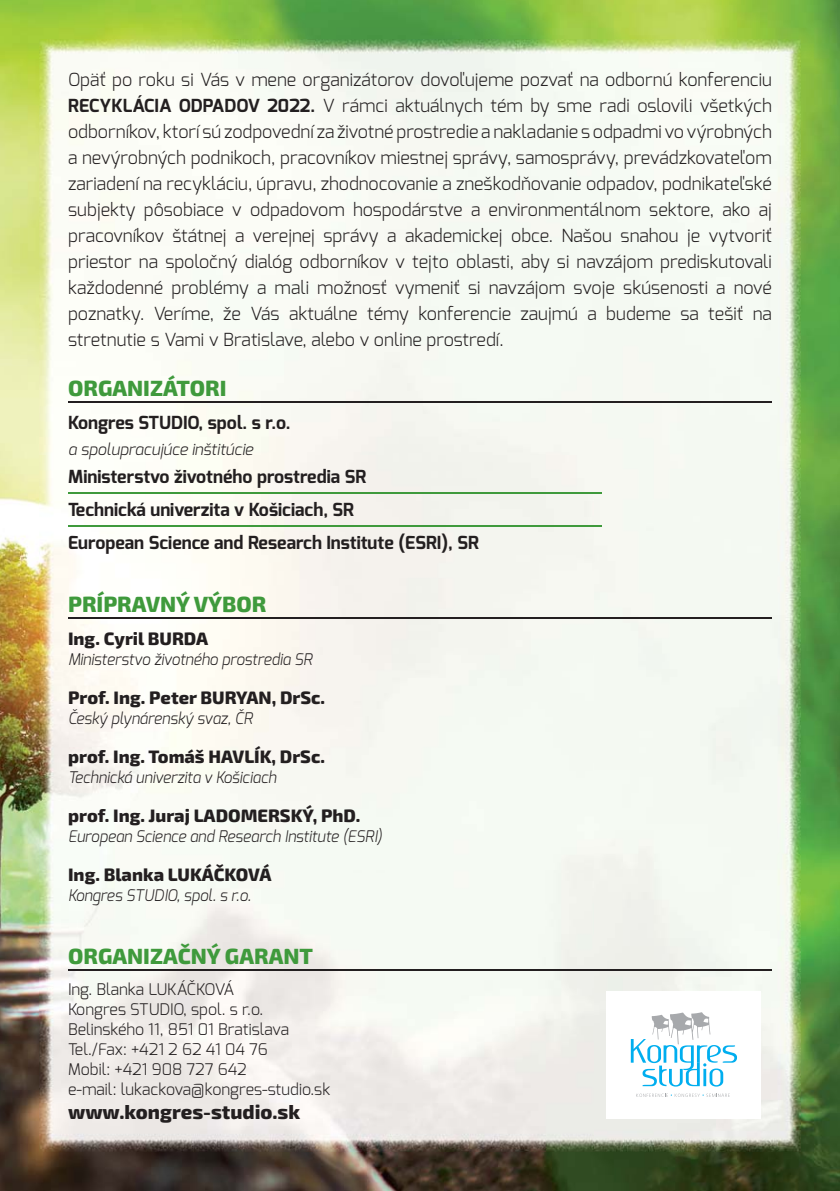
<style>
.page{position:relative;width:840px;height:1191px;background:#fff}
.page>*{position:absolute;margin:0;border:0;box-sizing:border-box;transform-origin:0 0}
.t1{font:800 22px "Exo 2";color:#3f9a3c}
.t2{font:800 20px "Exo 2";color:#231f20}
.t3{font:300 18px/26px "Exo";color:#231f20;text-align:justify}
.t4{font:700 18px/33.4px "Exo";color:#231f20}
.t5{font:800 18px "Exo 2";color:#231f20}
.t6{font:italic 300 16px "Exo";color:#231f20;scale:.95 1}
.t7{font:300 16px/20px "Exo";color:#231f20}
.t8{font:italic 300 16px "Exo";color:#231f20}
.s1{font-weight:700}
</style>
<div class="page">
<img style="left:0;top:0;width:839px;height:1191px">
<img style="left:40px;top:40px;width:759px;height:1111px">
<hr style="left:68px;top:401px;width:703px;height:1px;background:#231f20">
<hr style="left:68px;top:492px;width:533px;height:1px;background:#3f9a3c">
<hr style="left:68px;top:526px;width:533px;height:1px;background:#3f9a3c">
<hr style="left:68px;top:617px;width:703px;height:1px;background:#231f20">
<hr style="left:68px;top:969px;width:703px;height:1px;background:#231f20">
<div style="left:606px;top:991px;width:154px;height:127px;background:#fff"></div>
<svg style="left:630px;top:1012px;width:106px;height:74px"></svg>
<svg style="left:636px;top:1093px;width:93px;height:4px"></svg>
<p class="t3" style="left:68px;top:68px;width:705px">Opäť po roku si Vás v mene organizátorov dovoľujeme pozvať na odbornú konferenciu <span class="s1">RECYKLÁCIA ODPADOV 2022.</span> V rámci aktuálnych tém by sme radi oslovili všetkých odborníkov, ktorí sú zodpovední za životné prostredie a nakladanie s odpadmi vo výrobných a nevýrobných podnikoch, pracovníkov miestnej správy, samosprávy, prevádzkovateľom zariadení na recykláciu, úpravu, zhodnocovanie a zneškodňovanie odpadov, podnikateľské subjekty pôsobiace v odpadovom hospodárstve a environmentálnom sektore, ako aj pracovníkov štátnej a verejnej správy a akademickej obce. Našou snahou je vytvoriť priestor na spoločný dialóg odborníkov v tejto oblasti, aby si navzájom prediskutovali každodenné problémy a mali možnosť vymeniť si navzájom svoje skúsenosti a nové poznatky. Veríme, že Vás aktuálne témy konferencie zaujmú a budeme sa tešiť na stretnutie s Vami v Bratislave, alebo v online prostredí.</p>
<p class="t1" style="left:68px;top:380px;width:160px">ORGANIZÁTORI</p>
<p class="t4" style="left:68px;top:407px;width:224px">Kongres STUDIO, spol. s r.o.</p>
<p class="t8" style="left:68px;top:441px;width:187px">a spolupracujúce inštitúcie</p>
<p class="t4" style="left:68px;top:460px;width:412px">Ministerstvo životného prostredia SR<br>Technická univerzita v Košiciach, SR<br>European Science and Research Institute (ESRI), SR</p>
<p class="t1" style="left:68px;top:596px;width:200px">PRÍPRAVNÝ VÝBOR</p>
<p class="t5" style="left:68px;top:632px;width:142px">Ing. Cyril BURDA</p>
<p class="t6" style="left:68px;top:651px;width:258px">Ministerstvo životného prostredia SR</p>
<p class="t5" style="left:68px;top:691px;width:258px">Prof. Ing. Peter BURYAN, DrSc.</p>
<p class="t6" style="left:68px;top:710px;width:196px">Český plynárenský svaz, ČR</p>
<p class="t5" style="left:68px;top:750px;width:258px">prof. Ing. Tomáš HAVLÍK, DrSc.</p>
<p class="t6" style="left:68px;top:769px;width:221px">Technická univerzita v Košiciach</p>
<p class="t5" style="left:68px;top:809px;width:294px">prof. Ing. Juraj LADOMERSKÝ, PhD.</p>
<p class="t6" style="left:68px;top:828px;width:332px">European Science and Research Institute (ESRI)</p>
<p class="t5" style="left:68px;top:868px;width:205px">Ing. Blanka LUKÁČKOVÁ</p>
<p class="t6" style="left:68px;top:887px;width:194px">Kongres STUDIO, spol. s r.o.</p>
<p class="t1" style="left:68px;top:948px;width:246px">ORGANIZAČNÝ GARANT</p>
<p class="t7" style="left:68px;top:980px;width:263px">Ing. Blanka LUKÁČKOVÁ<br>Kongres STUDIO, spol. s r.o.<br>Belinského 11, 851 01 Bratislava<br>Tel./Fax: +421 2 62 41 04 76<br>Mobil: +421 908 727 642<br>e-mail: lukackova@kongres-studio.sk</p>
<p class="t2" style="left:68px;top:1104px;width:233px">www.kongres-studio.sk</p>
</div>
